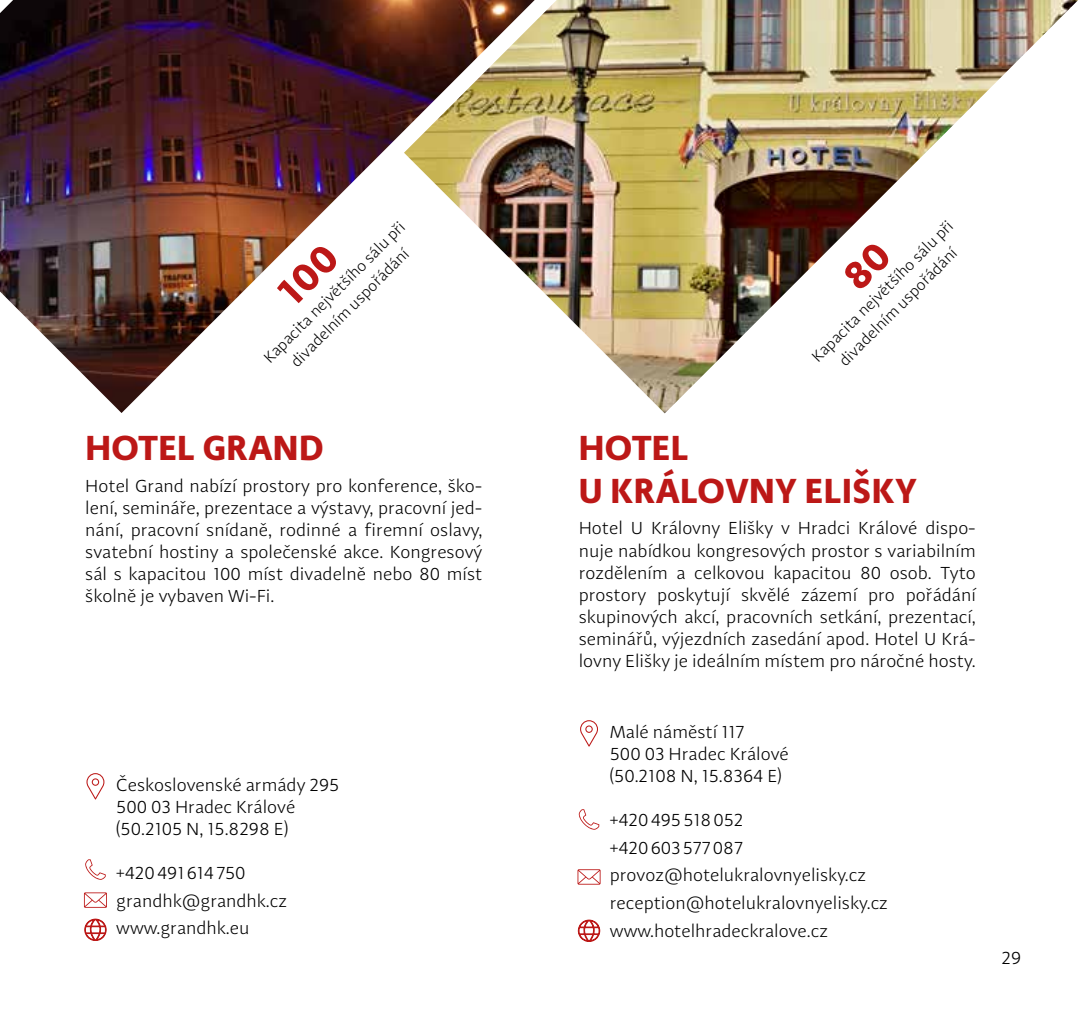
<style>
.page{position:relative;width:1078px;height:1021px;background:#fff}
.page>*{position:absolute;margin:0;border:0;box-sizing:border-box;transform-origin:0 0}
.t1{font:700 36px/43.2px "Adagio Sans";letter-spacing:.01em;color:#bc1817}
.t2{font:300 18px/22px "Adagio Sans";color:#000}
.t3{font:300 16px/22px "Adagio Sans";color:#000;text-align:center}
</style>
<div class="page">
<svg style="left:85px;top:859px;width:21px;height:20px"></svg>
<svg style="left:84px;top:892px;width:23px;height:15px"></svg>
<svg style="left:86px;top:773px;width:18px;height:26px"></svg>
<svg style="left:84px;top:918px;width:22px;height:22px"></svg>
<img style="left:0;top:0;width:404px;height:413px">
<img style="left:404px;top:0;width:673px;height:413px">
<svg style="left:578px;top:809px;width:21px;height:20px"></svg>
<svg style="left:577px;top:869px;width:23px;height:15px"></svg>
<svg style="left:580px;top:720px;width:18px;height:26px"></svg>
<svg style="left:578px;top:919px;width:22px;height:22px"></svg>
<svg style="left:276px;top:242px;width:64px;height:64px"></svg>
<svg style="left:841px;top:240px;width:51px;height:51px"></svg>
<p class="t3" style="left:258px;top:352px;width:194px;rotate:-45deg">Kapacita největšího sálu při divadelním uspořádání</p>
<p class="t3" style="left:806px;top:351px;width:194px;rotate:-45deg">Kapacita největšího sálu při divadelním uspořádání</p>
<h1 class="t1" style="left:85px;top:427px;width:239px">HOTEL GRAND</h1>
<p class="t2" style="left:85px;top:474px;width:398px;text-align:justify">Hotel Grand nabízí prostory pro konference, ško&shy;lení, semináře, prezentace a výstavy, pracovní jed&shy;nání, pracovní snídaně, rodinné a firemní oslavy, svatební hostiny a společenské akce. Kongresový sál s kapacitou 100 míst divadelně nebo 80 míst školně je vybaven Wi-Fi.</p>
<p class="t2" style="left:116px;top:773px;width:224px">Československé armády 295<br>500 03 Hradec Králové (50.2105 N, 15.8298 E)</p>
<p class="t2" style="left:116px;top:859px;width:172px;line-height:27.6px">+420491614750 grandhk@grandhk.cz www.grandhk.eu</p>
<h1 class="t1" style="left:578px;top:426px;width:339px">HOTEL<br>U KRÁLOVNY ELIŠKY</h1>
<p class="t2" style="left:578px;top:517px;width:398px;text-align:justify">Hotel U Královny Elišky v Hradci Králové dispo&shy;nuje nabídkou kongresových prostor s variabilním rozdělením a celkovou kapacitou 80 osob. Tyto prostory poskytují skvělé zázemí pro pořádání skupinových akcí, pracovních setkání, prezentací, seminářů, výjezdních zasedání apod. Hotel U Krá&shy;lovny Elišky je ideálním místem pro náročné hosty.</p>
<p class="t2" style="left:609px;top:721px;width:180px">Malé náměstí 117<br>500 03 Hradec Králové (50.2108 N, 15.8364 E)</p>
<p class="t2" style="left:609px;top:806px;width:279px;line-height:27.6px">+420495518052<br>+420603577087 provoz@hotelukralovnyelisky.cz reception@hotelukralovnyelisky.cz www.hotelhradeckralove.cz</p>
<p class="t2" style="left:1001px;top:947px;width:21px">29</p>
</div>
